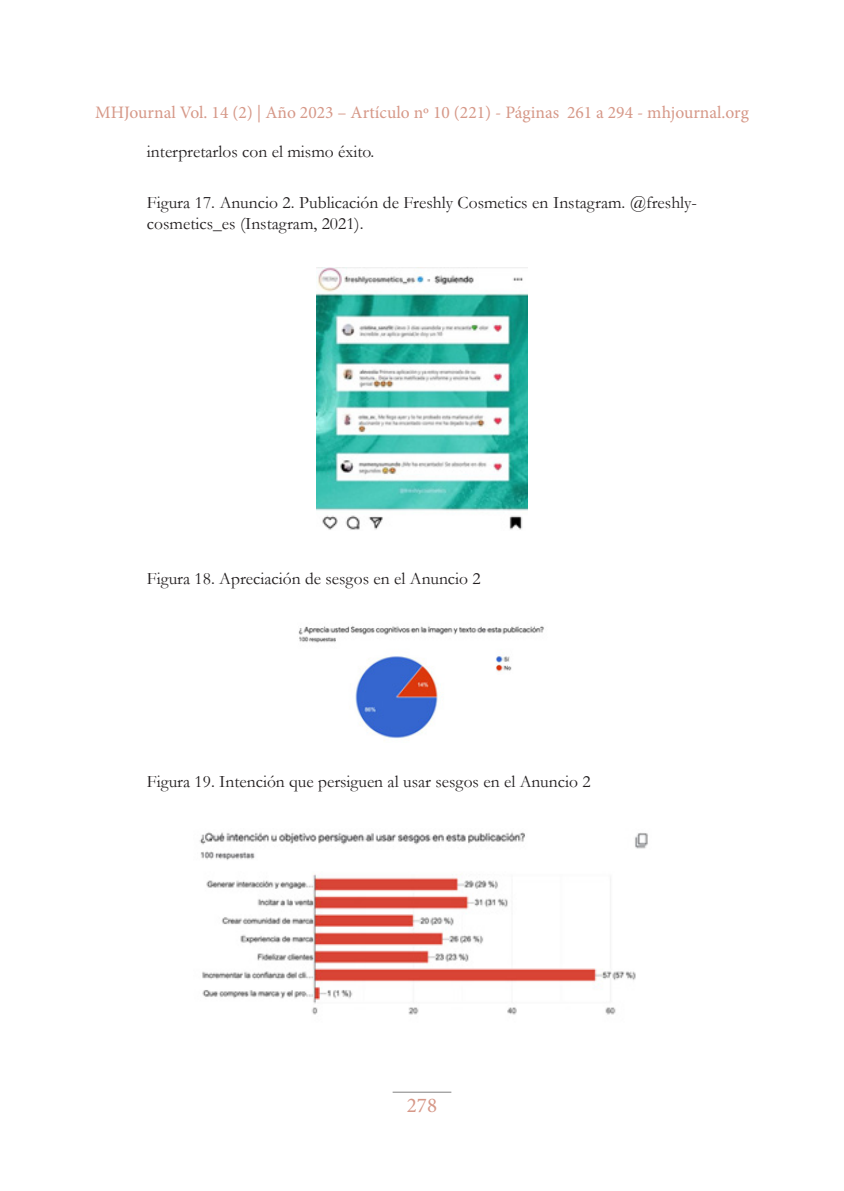
<style>
.page{position:relative;width:844px;height:1191px;background:#fff}
.page>*{position:absolute;margin:0;border:0;box-sizing:border-box;transform-origin:0 0}
.t1{font:21px "Minion Pro";color:#d69888}
.Nota_al_pie{font:17.5px/21px "Garamond";color:#211d1e}
.t2{font:17.5px "Minion Pro";color:#d69888}
.Nota_al_pie-2{font:17.5px "Garamond";color:#231f20}
</style>
<div class="page">
<hr style="left:392px;top:1091px;width:59px;height:1px;background:#808080">
<img style="left:317px;top:268px;width:210px;height:262px">
<img style="left:298px;top:626px;width:246px;height:115px">
<img style="left:199px;top:832px;width:449px;height:183px">
<p class="t2" style="left:95px;top:100px;width:655px">MHJournal Vol. 14 (2) | Año 2023 – Artículo nº 10 (221) - Páginas 261 a 294 - mhjournal.org</p>
<p class="Nota_al_pie-2" style="left:147px;top:140px;width:229px">interpretarlos con el mismo éxito.</p>
<p class="Nota_al_pie" style="left:147px;top:191px;width:551px">Figura 17. Anuncio 2. Publicación de Freshly Cosmetics en Instagram. @freshly&shy;cosmetics_es (Instagram, 2021).</p>
<p class="Nota_al_pie" style="left:147px;top:567px;width:335px">Figura 18. Apreciación de sesgos en el Anuncio 2</p>
<p class="Nota_al_pie" style="left:147px;top:771px;width:445px">Figura 19. Intención que persiguen al usar sesgos en el Anuncio 2</p>
<p class="t1" style="left:407px;top:1091px;width:32px">278</p>
</div>
